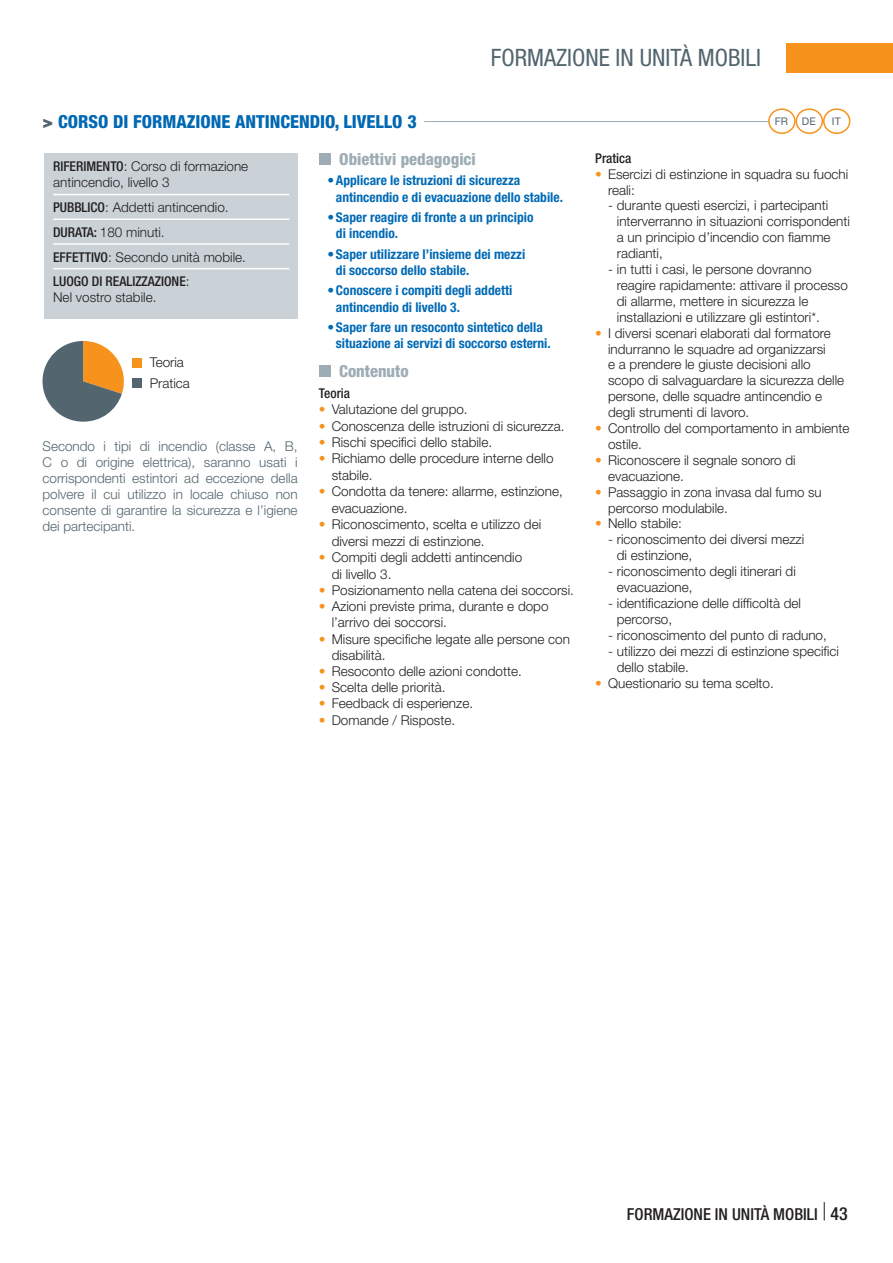
<style>
.page{position:relative;width:893px;height:1263px;background:#fff}
.page>*{position:absolute;margin:0;border:0;box-sizing:border-box;transform-origin:0 0}
.t1{font:condensed 24px "Helvetica Neue LT Std";color:#53656e}
.t2{font:800 condensed 18px "Helvetica Neue LT Std";color:#0168b3}
.t3{font:800 condensed 16.5px "Helvetica Neue LT Std";color:#9dacb5}
.t4{font:500 condensed 16.5px "Helvetica Neue LT Std";color:#231f20}
.t5{font:300 13.5px/15.9px "Helvetica Neue LT Std";color:#231f20}
.t6{font:700 condensed 13.5px/16.2px "Helvetica Neue LT Std";color:#016ab6}
.t7{font:300 13.5px/15.9px "Helvetica Neue LT Std";color:#53656e;text-align:justify}
.t8{font:500 condensed 13.5px "Helvetica Neue LT Std";color:#231f20}
.t9{font:10.5px "Helvetica Neue LT Std";color:#53656e}
.s1{font-weight:900;font-stretch:normal;color:#53656e}
.s2{font-weight:500;font-stretch:condensed}
.s3{font-weight:400;font-stretch:condensed;color:#f7931d}
.s4{font-size:18px}
</style>
<div class="page">
<svg style="left:824px;top:1202px;width:1px;height:18px"></svg>
<div style="left:787px;top:43px;width:106px;height:30px;background:#f7931d"></div>
<div style="left:319px;top:365px;width:12px;height:12px;background:#9dacb5"></div>
<div style="left:45px;top:153px;width:253px;height:166px;background:#cad2d8"></div>
<hr style="left:53px;top:194px;width:236px;height:1px;background:#fff">
<hr style="left:53px;top:218px;width:236px;height:2px;background:#fff">
<hr style="left:53px;top:243px;width:236px;height:2px;background:#fff">
<hr style="left:53px;top:268px;width:236px;height:1px;background:#fff">
<div style="left:319px;top:153px;width:12px;height:12px;background:#9dacb5"></div>
<div style="left:132px;top:358px;width:10px;height:9px;background:#f7931d"></div>
<div style="left:132px;top:378px;width:10px;height:10px;background:#53656e"></div>
<svg style="left:43px;top:341px;width:81px;height:81px"></svg>
<hr style="left:424px;top:121px;width:352px;height:1px;background:#9dacb5">
<div style="left:769px;top:109px;width:26px;height:24px;background:#fff;border-radius:50%"></div>
<div style="left:768px;top:108px;width:28px;height:26px;border:2px solid #f7931d;border-radius:50%"></div>
<div style="left:796px;top:108px;width:27px;height:26px;border:2px solid #f7931d;border-radius:50%"></div>
<div style="left:823px;top:108px;width:27px;height:26px;border:2px solid #f7931d;border-radius:50%"></div>
<h2 class="t2" style="left:43px;top:110px;width:376px"><span class="s1">&gt;</span> CORSO DI FORMAZIONE ANTINCENDIO, LIVELLO 3</h2>
<h1 class="t1" style="left:491px;top:44px;width:272px">FORMAZIONE IN UNITÀ MOBILI</h1>
<p class="t9" style="left:775px;top:115px;width:15px">FR</p>
<p class="t9" style="left:802px;top:115px;width:15px">DE</p>
<p class="t9" style="left:832px;top:115px;width:10px">IT</p>
<p class="t5" style="left:53px;top:158px;width:197px"><span class="s2">RIFERIMENTO</span>: Corso di formazione antincendio, livello 3</p>
<p class="t5" style="left:53px;top:195px;width:194px;line-height:24.8px"><span class="s2">PUBBLICO</span>: Addetti antincendio.<br><span class="s2">DURATA:</span> 180 minuti.<br><span class="s2">EFFETTIVO</span>: Secondo unità mobile.<br><span class="s2">LUOGO DI REALIZZAZIONE</span>:</p>
<p class="t5" style="left:53px;top:289px;width:105px">Nel vostro stabile.</p>
<p class="t5" style="left:150px;top:352px;width:42px;line-height:20.4px">Teoria<br>Pratica</p>
<p class="t7" style="left:43px;top:438px;width:257px">Secondo i tipi di incendio (classe A, B, C o di origine elettrica), saranno usati i corrispondenti estintori ad eccezione della polvere il cui utilizzo in locale chiuso non consente di garantire la sicurezza e l’igiene dei partecipanti.</p>
<p class="t3" style="left:339px;top:149px;width:138px">Obiettivi pedagogici</p>
<p class="t6" style="left:336px;top:172px;width:229px;text-indent:-9px">•Applicare le istruzioni di sicurezza antincendio e di evacuazione dello stabile.</p>
<p class="t6" style="left:336px;top:209px;width:199px;text-indent:-9px">• Saper reagire di fronte a un principio di incendio.</p>
<p class="t6" style="left:336px;top:246px;width:191px;text-indent:-9px">• Saper utilizzare l’insieme dei mezzi di soccorso dello stabile.</p>
<p class="t6" style="left:336px;top:282px;width:178px;text-indent:-9px">•Conoscere i compiti degli addetti antincendio di livello 3.</p>
<p class="t6" style="left:336px;top:319px;width:216px;text-indent:-9px">• Saper fare un resoconto sintetico della situazione ai servizi di soccorso esterni.</p>
<p class="t3" style="left:339px;top:361px;width:71px">Contenuto</p>
<p class="t8" style="left:319px;top:385px;width:33px">Teoria</p>
<p class="t5" style="left:319px;top:401px;width:150px"><span class="s3">•</span> Valutazione del gruppo.</p>
<p class="t5" style="left:319px;top:418px;width:247px"><span class="s3">•</span> Conoscenza delle istruzioni di sicurezza.</p>
<p class="t5" style="left:319px;top:434px;width:175px"><span class="s3">•</span> Rischi specifici dello stabile.</p>
<p class="t5" style="left:332px;top:450px;width:223px;line-height:16.5px;text-indent:-13px"><span class="s3">•</span> Richiamo delle procedure interne dello stabile.</p>
<p class="t5" style="left:332px;top:483px;width:233px;line-height:16.5px;text-indent:-13px"><span class="s3">•</span> Condotta da tenere: allarme, estinzione, evacuazione.</p>
<p class="t5" style="left:332px;top:516px;width:211px;line-height:16.5px;text-indent:-13px"><span class="s3">•</span> Riconoscimento, scelta e utilizzo dei diversi mezzi di estinzione.</p>
<p class="t5" style="left:332px;top:549px;width:192px;line-height:16.5px;text-indent:-13px"><span class="s3">•</span> Compiti degli addetti antincendio di livello 3.</p>
<p class="t5" style="left:319px;top:582px;width:257px"><span class="s3">•</span> Posizionamento nella catena dei soccorsi.</p>
<p class="t5" style="left:332px;top:598px;width:218px;text-indent:-13px"><span class="s3">•</span> Azioni previste prima, durante e dopo l’arrivo dei soccorsi.</p>
<p class="t5" style="left:332px;top:630px;width:240px;text-indent:-13px"><span class="s3">•</span> Misure specifiche legate alle persone con disabilità.</p>
<p class="t5" style="left:319px;top:663px;width:204px"><span class="s3">•</span> Resoconto delle azioni condotte.</p>
<p class="t5" style="left:319px;top:679px;width:128px"><span class="s3">•</span> Scelta delle priorità.</p>
<p class="t5" style="left:319px;top:695px;width:156px"><span class="s3">•</span> Feedback di esperienze.</p>
<p class="t5" style="left:319px;top:711px;width:138px"><span class="s3">•</span> Domande / Risposte.</p>
<p class="t8" style="left:595px;top:150px;width:38px">Pratica</p>
<p class="t5" style="left:608px;top:166px;width:242px;text-indent:-13px"><span class="s3">•</span> Esercizi di estinzione in squadra su fuochi reali:</p>
<p class="t5" style="left:617px;top:197px;width:235px;text-indent:-9px">- durante questi esercizi, i partecipanti interverranno in situazioni corrispondenti a un principio d’incendio con fiamme radianti,</p>
<p class="t5" style="left:617px;top:261px;width:233px;text-indent:-9px">- in tutti i casi, le persone dovranno reagire rapidamente: attivare il processo di allarme, mettere in sicurezza le installazioni e utilizzare gli estintori*.</p>
<p class="t5" style="left:608px;top:325px;width:238px;text-indent:-13px"><span class="s3">•</span> I diversi scenari elaborati dal formatore indurranno le squadre ad organizzarsi<br>e a prendere le giuste decisioni allo scopo di salvaguardare la sicurezza delle persone, delle squadre antincendio e degli strumenti di lavoro.</p>
<p class="t5" style="left:608px;top:420px;width:243px;text-indent:-13px"><span class="s3">•</span> Controllo del comportamento in ambiente ostile.</p>
<p class="t5" style="left:608px;top:452px;width:189px;text-indent:-13px"><span class="s3">•</span> Riconoscere il segnale sonoro di evacuazione.</p>
<p class="t5" style="left:608px;top:484px;width:215px;text-indent:-13px"><span class="s3">•</span> Passaggio in zona invasa dal fumo su percorso modulabile.</p>
<p class="t5" style="left:595px;top:515px;width:88px"><span class="s3">•</span> Nello stabile:</p>
<p class="t5" style="left:617px;top:531px;width:189px;text-indent:-9px">- riconoscimento dei diversi mezzi di estinzione,</p>
<p class="t5" style="left:617px;top:563px;width:181px;text-indent:-9px">- riconoscimento degli itinerari di evacuazione,</p>
<p class="t5" style="left:617px;top:595px;width:186px;text-indent:-9px">- identificazione delle difficoltà del percorso,</p>
<p class="t5" style="left:608px;top:627px;width:220px">- riconoscimento del punto di raduno,</p>
<p class="t5" style="left:617px;top:643px;width:224px;text-indent:-9px">- utilizzo dei mezzi di estinzione specifici dello stabile.</p>
<p class="t5" style="left:595px;top:674px;width:180px"><span class="s3">•</span> Questionario su tema scelto.</p>
<p class="t4" style="left:627px;top:1205px;width:222px">FORMAZIONE IN UNITÀ MOBILI <span class="s4">43</span></p>
</div>
